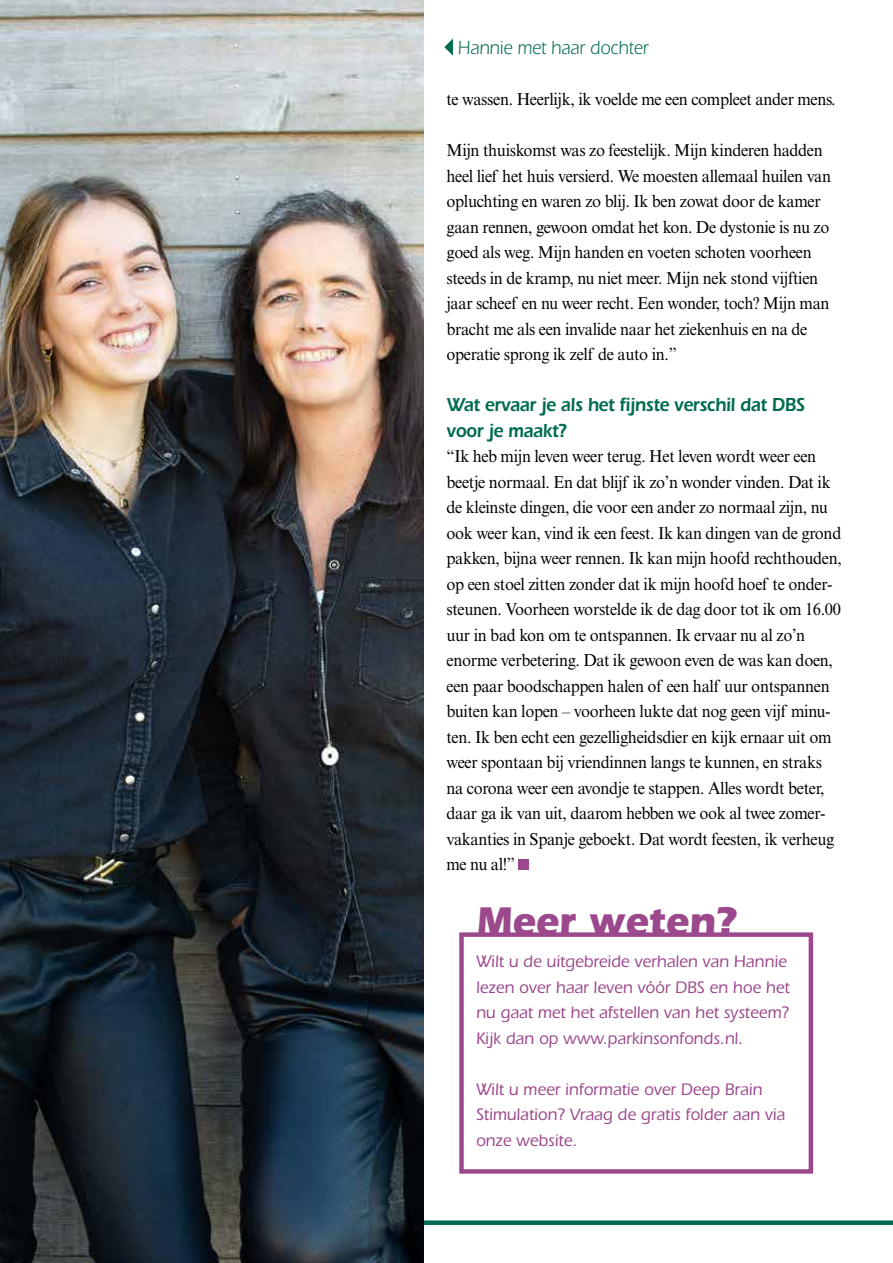
<style>
.page{position:relative;width:893px;height:1263px;background:#fff}
.page>*{position:absolute;margin:0;border:0;box-sizing:border-box;transform-origin:0 0}
.t1{font:700 41.4px "ITC Eras Std";color:#9c488c;scale:.95 1}
.t2{font:600 19.5px/25.5px "ITC Eras Std";letter-spacing:-.02em;color:#006c4f;scale:.9 1}
.t3{font:19.5px "ITC Eras Std";color:#006c4f;scale:.9 1}
.t4{font:17.25px/25.5px "Times New Roman MT Std";letter-spacing:-.02em;color:#000;scale:.95 1}
.t5{font:500 17.25px/25.5px "ITC Eras Std";color:#9c488c;scale:.95 1}
</style>
<div class="page">
<hr style="left:892px;top:0;width:1px;height:532px;background:#ededed">
<div style="left:0;top:1220px;width:893px;height:5px;background:#006c4f"></div>
<div style="left:518px;top:859px;width:10px;height:11px;background:#9c488c"></div>
<div style="left:459px;top:932px;width:354px;height:242px;border:4px solid #9c488c"></div>
<img style="left:0;top:0;width:423px;height:1263px">
<svg style="left:444px;top:39px;width:9px;height:17px"></svg>
<p class="t3" style="left:458px;top:37px;width:213px">Hannie met haar dochter</p>
<p class="t4" style="left:446px;top:86px;width:411px">te wassen. Heerlijk, ik voelde me een compleet ander mens.</p>
<p class="t4" style="left:446px;top:137px;width:406px">Mijn thuiskomst was zo feestelijk. Mijn kinderen hadden heel lief het huis versierd. We moesten allemaal huilen van opluchting en waren zo blij. Ik ben zowat door de kamer gaan rennen, gewoon omdat het kon. De dystonie is nu zo goed als weg. Mijn handen en voeten schoten voorheen steeds in de kramp, nu niet meer. Mijn nek stond vijftien jaar scheef en nu weer recht. Een wonder, toch? Mijn man bracht me als een invalide naar het ziekenhuis en na de operatie sprong ik zelf de auto in.”</p>
<p class="t2" style="left:446px;top:392px;width:400px">Wat ervaar je als het fijnste verschil dat DBS voor je maakt?</p>
<p class="t4" style="left:446px;top:443px;width:418px">“Ik heb mijn leven weer terug. Het leven wordt weer een beetje normaal. En dat blijf ik zo’n wonder vinden. Dat ik de kleinste dingen, die voor een ander zo normaal zijn, nu ook weer kan, vind ik een feest. Ik kan dingen van de grond pakken, bijna weer rennen. Ik kan mijn hoofd rechthouden, op een stoel zitten zonder dat ik mijn hoofd hoef te onder&shy;steunen. Voorheen worstelde ik de dag door tot ik om 16.00 uur in bad kon om te ontspannen. Ik ervaar nu al zo’n enorme verbetering. Dat ik gewoon even de was kan doen, een paar boodschappen halen of een half uur ontspannen buiten kan lopen – voorheen lukte dat nog geen vijf minu&shy;ten. Ik ben echt een gezelligheidsdier en kijk ernaar uit om weer spontaan bij vriendinnen langs te kunnen, en straks na corona weer een avondje te stappen. Alles wordt beter, daar ga ik van uit, daarom hebben we ook al twee zomer&shy;vakanties in Spanje geboekt. Dat wordt feesten, ik verheug me nu al!”</p>
<h1 class="t1" style="left:476px;top:897px;width:275px">Meer weten?</h1>
<p class="t5" style="left:476px;top:949px;width:332px">Wilt u de uitgebreide verhalen van Hannie lezen over haar leven vóór DBS en hoe het nu gaat met het afstellen van het systeem?<br>Kijk dan op www.parkinsonfonds.nl.</p>
<p class="t5" style="left:476px;top:1077px;width:327px">Wilt u meer informatie over Deep Brain<br>Stimulation? Vraag de gratis folder aan via onze website.</p>
</div>
